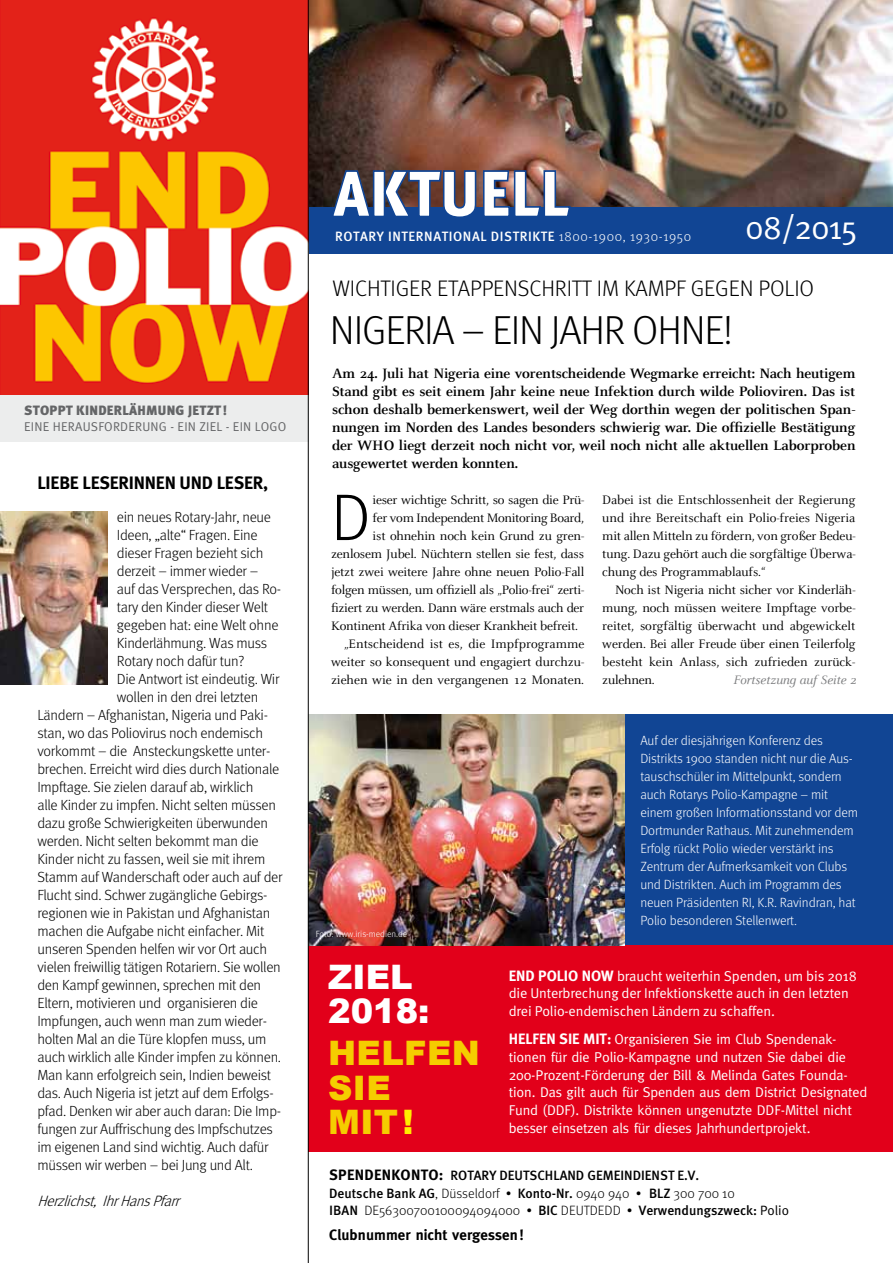
<style>
.page{position:relative;width:893px;height:1263px;background:#fff}
.page>*{position:absolute;margin:0;border:0;box-sizing:border-box;transform-origin:0 0}
.t1{font:300 66px "Meta";color:#000}
.t2{font:65.25px "Meta Black Caps";color:#fff;scale:.93 1}
.t3{font:300 40.5px "Meta";color:#000}
.t4{font:900 33.75px/34.5px "Arial";letter-spacing:.01em;color:#f5cd00}
.t5{font:900 33.75px/34.5px "Arial";color:#fff}
.t6{font:33px "Meta Normal";letter-spacing:-.04em;color:#fff}
.t7{font:300 22.5px "Meta";letter-spacing:-.005em;color:#000}
.t8{font:700 18px "Meta";letter-spacing:-.01em;color:#000}
.t9{font:700 15px/18px "Celeste";letter-spacing:-.01em;color:#000;text-align:justify}
.t10{font:700 15px "Meta";letter-spacing:.005em;color:#000}
.t11{font:italic 300 15px "Meta";color:#000}
.t12{font:700 15px "Meta";color:#fff}
.t13{font:300 14.7px "Meta";letter-spacing:-.02em;color:#000}
.t14{font:14.25px/17.7px "Meta";letter-spacing:-.01em;color:#fff}
.t15{font:14.25px/17.7px "Meta Normal";letter-spacing:-.01em;color:#fff}
.t16{font:13.5px/18px "Celeste";letter-spacing:-.015em;color:#000;text-align:justify}
.t17{font:500 13.5px/17.7px "Meta";color:#000}
.t18{font:500 13.5px "Meta";letter-spacing:.045em;color:#fff}
.t19{font:900 13.5px "Meta";letter-spacing:.02em;color:#646567}
.t20{font:italic 13.5px "Celeste";letter-spacing:-.01em;color:#7b7c7e}
.t21{font:300 13.35px/18px "Meta";letter-spacing:-.01em;color:#fff}
.t22{font:12.75px "Meta Normal";letter-spacing:.02em;color:#646567}
.t23{font:300 9px "Meta";color:#fff}
.s1{font-weight:300}
.s2{color:#ffed00}
.s3{font-family:"Meta";font-weight:700;font-size:15px}
.s4{font-weight:700;font-size:15px}
.s5{font-weight:700;font-size:15.75px}
.s6{font-family:"Meta Medium Caps";font-weight:400}
.s7{font-family:"Meta Normal";font-weight:400}
</style>
<div class="page">
<div style="left:612px;top:714px;width:281px;height:261px;background:#114594"></div>
<div style="left:308px;top:945px;width:585px;height:206px;background:#e2001a"></div>
<div style="left:0;top:384px;width:308px;height:58px;background:#eceded"></div>
<div style="left:277px;top:187px;width:616px;height:66px;background:#114594"></div>
<img style="left:309px;top:0;width:584px;height:207px">
<img style="left:332px;top:164px;width:239px;height:43px">
<img style="left:0;top:512px;width:108px;height:173px">
<img style="left:0;top:0;width:308px;height:395px">
<img style="left:309px;top:714px;width:315px;height:231px">
<hr style="left:308px;top:0;width:1px;height:1263px;background:#000">
<p class="t19" style="left:24px;top:402px;width:204px">STOPPT KINDERLÄHMUNG JETZT!</p>
<p class="t22" style="left:24px;top:419px;width:264px">ei ne Herausforderu ng - ei n Zi el - ei n Logo</p>
<p class="t8" style="left:37px;top:472px;width:232px">LIEBE LESERINNEN UND LESER,</p>
<p class="t13" style="left:117px;top:509px;width:156px">ein neues Rotary-Jahr, neue</p>
<p class="t13" style="left:117px;top:527px;width:142px">Ideen, „alte“ Fragen. Eine</p>
<p class="t13" style="left:117px;top:545px;width:148px">dieser Fragen bezieht sich</p>
<p class="t13" style="left:117px;top:563px;width:143px">derzeit – immer wieder –</p>
<p class="t13" style="left:117px;top:581px;width:166px">auf das Versprechen, das Ro-</p>
<p class="t13" style="left:117px;top:599px;width:153px">tary den Kinder dieser Welt</p>
<p class="t13" style="left:117px;top:617px;width:163px">gegeben hat: eine Welt ohne</p>
<p class="t13" style="left:117px;top:634px;width:152px">Kinderlähmung. Was muss</p>
<p class="t13" style="left:117px;top:652px;width:129px">Rotary noch dafür tun?</p>
<p class="t13" style="left:117px;top:670px;width:164px">Die Antwort ist eindeutig. Wir</p>
<p class="t13" style="left:117px;top:688px;width:143px">wollen in den drei letzten</p>
<p class="t13" style="left:37px;top:706px;width:232px">Ländern – Afghanistan, Nigeria und Paki-</p>
<p class="t13" style="left:37px;top:724px;width:227px">stan, wo das Poliovirus noch endemisch</p>
<p class="t13" style="left:37px;top:742px;width:235px">vorkommt – die Ansteckungskette unter-</p>
<p class="t13" style="left:37px;top:760px;width:243px">brechen. Erreicht wird dies durch Nationale</p>
<p class="t13" style="left:37px;top:778px;width:217px">Impftage. Sie zielen darauf ab, wirklich</p>
<p class="t13" style="left:37px;top:796px;width:240px">alle Kinder zu impfen. Nicht selten müssen</p>
<p class="t13" style="left:37px;top:814px;width:232px">dazu große Schwierigkeiten überwunden</p>
<p class="t13" style="left:37px;top:832px;width:223px">werden. Nicht selten bekommt man die</p>
<p class="t13" style="left:37px;top:850px;width:229px">Kinder nicht zu fassen, weil sie mit ihrem</p>
<p class="t13" style="left:37px;top:868px;width:247px">Stamm auf Wanderschaft oder auch auf der</p>
<p class="t13" style="left:37px;top:886px;width:232px">Flucht sind. Schwer zugängliche Gebirgs-</p>
<p class="t13" style="left:37px;top:904px;width:234px">regionen wie in Pakistan und Afghanistan</p>
<p class="t13" style="left:37px;top:922px;width:228px">machen die Aufgabe nicht einfacher. Mit</p>
<p class="t13" style="left:37px;top:940px;width:231px">unseren Spenden helfen wir vor Ort auch</p>
<p class="t13" style="left:37px;top:958px;width:245px">vielen freiwillig tätigen Rotariern. Sie wollen</p>
<p class="t13" style="left:37px;top:976px;width:225px">den Kampf gewinnen, sprechen mit den</p>
<p class="t13" style="left:37px;top:994px;width:222px">Eltern, motivieren und organisieren die</p>
<p class="t13" style="left:37px;top:1012px;width:231px">Impfungen, auch wenn man zum wieder-</p>
<p class="t13" style="left:37px;top:1030px;width:231px">holten Mal an die Türe klopfen muss, um</p>
<p class="t13" style="left:37px;top:1048px;width:245px">auch wirklich alle Kinder impfen zu können.</p>
<p class="t13" style="left:37px;top:1066px;width:235px">Man kann erfolgreich sein, Indien beweist</p>
<p class="t13" style="left:37px;top:1084px;width:238px">das. Auch Nigeria ist jetzt auf dem Erfolgs-</p>
<p class="t13" style="left:37px;top:1102px;width:245px">pfad. Denken wir aber auch daran: Die Imp-</p>
<p class="t13" style="left:37px;top:1120px;width:237px">fungen zur Auffrischung des Impfschutzes</p>
<p class="t13" style="left:37px;top:1138px;width:233px">im eigenen Land sind wichtig. Auch dafür</p>
<p class="t13" style="left:37px;top:1156px;width:217px">müssen wir werben – bei Jung und Alt.</p>
<p class="t11" style="left:37px;top:1192px;width:148px">Herzlichst,IhrHansPfarr</p>
<h2 class="t2" style="left:333px;top:154px;width:256px">AKTUELL</h2>
<h3 class="t6" style="left:745px;top:208px;width:114px">08/2015</h3>
<p class="t18" style="left:335px;top:229px;width:358px">ROTARY INTERNATIONAL DISTRIKTE <span class="s1">1800-1900, 1930-1950</span></p>
<h3 class="t7" style="left:332px;top:276px;width:29px">Wichtiger</h3>
<h3 class="t7" style="left:437px;top:276px;width:23px">Etappenschritt</h3>
<h3 class="t7" style="left:597px;top:276px;width:53px">im Kampf</h3>
<h3 class="t7" style="left:691px;top:276px;width:13px">gegen</h3>
<h3 class="t7" style="left:758px;top:276px;width:23px">Polio</h3>
<h3 class="t3" style="left:330px;top:307px;width:41px">Nigeria</h3>
<h3 class="t3" style="left:462px;top:307px;width:121px">– ein Jahr</h3>
<h3 class="t3" style="left:632px;top:307px;width:24px">ohne</h3>
<h3 class="t3" style="left:723px;top:307px;width:11px">!</h3>
<p class="t9" style="left:332px;top:365px;width:525px">Am 24. Juli hat Nigeria eine vorentscheidende Wegmarke erreicht: Nach heutigem Stand gibt es seit einem Jahr keine neue Infektion durch wilde Polioviren. Das ist schon deshalb bemerkenswert, weil der Weg dorthin wegen der politischen Span&shy;nungen im Norden des Landes besonders schwierig war. Die offizielle Bestätigung der WHO liegt derzeit noch nicht vor, weil noch nicht alle aktuellen Laborproben ausgewertet werden konnten.</p>
<h1 class="t1" style="left:331px;top:480px;width:41px">D</h1>
<p class="t16" style="left:373px;top:491px;width:213px">ieser wichtige Schritt, so sagen die Prü-</p>
<p class="t16" style="left:373px;top:509px;width:213px">fer vom Independent Monitoring Board,</p>
<p class="t16" style="left:373px;top:527px;width:213px">ist ohnehin noch kein Grund zu gren-</p>
<p class="t16" style="left:331px;top:545px;width:255px">zenlosem Jubel. Nüchtern stellen sie fest, dass</p>
<p class="t16" style="left:331px;top:563px;width:255px">jetzt zwei weitere Jahre ohne neuen Polio-Fall</p>
<p class="t16" style="left:331px;top:581px;width:255px">folgen müssen, um offiziell als „Polio-frei“ zerti-</p>
<p class="t16" style="left:331px;top:599px;width:255px">fiziert zu werden. Dann wäre erstmals auch der</p>
<p class="t16" style="left:331px;top:617px;width:248px">Kontinent Afrika von dieser Krankheit befreit.</p>
<p class="t16" style="left:344px;top:635px;width:242px">„Entscheidend ist es, die Impfprogramme</p>
<p class="t16" style="left:331px;top:653px;width:255px">weiter so konsequent und engagiert durchzu-</p>
<p class="t16" style="left:331px;top:671px;width:255px">ziehen wie in den vergangenen 12 Monaten.</p>
<p class="t16" style="left:602px;top:491px;width:255px">Dabei ist die Entschlossenheit der Regierung und ihre Bereitschaft ein Polio-freies Nigeria mit allen Mitteln zu fördern, von großer Bedeu&shy;tung. Dazu gehört auch die sorgfältige Überwa&shy;chung des Programmablaufs.“</p>
<p class="t16" style="left:602px;top:581px;width:255px;text-indent:13px">Noch ist Nigeria nicht sicher vor Kinderläh&shy;mung, noch müssen weitere Impftage vorbe&shy;reitet, sorgfältig überwacht und abgewickelt werden. Bei aller Freude über einen Teilerfolg besteht kein Anlass, sich zufrieden zurück&shy;zulehnen.</p>
<p class="t20" style="left:733px;top:673px;width:124px">Fortsetzung auf Seite 2</p>
<p class="t23" style="left:316px;top:929px;width:93px">Foto: www.iris-medien.de</p>
<p class="t21" style="left:640px;top:731px;width:219px">Auf der diesjährigen Konferenz des Distrikts 1900 standen nicht nur die Aus&shy;tauschschüler im Mittelpunkt, sondern auch Rotarys Polio-Kampagne – mit einem großen Informationsstand vor dem Dortmunder Rathaus. Mit zunehmendem Erfolg rückt Polio wieder verstärkt ins Zentrum der Aufmerksamkeit von Clubs und Distrikten. Auch im Programm des neuen Präsidenten RI, K.R. Ravindran, hat Polio besonderen Stellenwert.</p>
<h3 class="t5" style="left:328px;top:960px;width:103px">ZIEL<br>2018:</h3>
<h3 class="t4" style="left:328px;top:1036px;width:153px">HELFEN<br>SIE<br>MIT <span class="s2">!</span></h3>
<p class="t15" style="left:509px;top:966px;width:350px;text-indent:29px"><span class="s3">POLIO NOW</span> braucht weiterhin Spenden, um bis 2018 die Unterbrechung der Infektionskette auch in den letzten drei Polio-endemischen Ländern zu schaffen.</p>
<p class="t14" style="left:509px;top:1030px;width:360px"><span class="s4">HELFEN SIE MIT:</span> Organisieren Sie im Club Spendenak&shy;tionen für die Polio-Kampagne und nutzen Sie dabei die 200-Prozent-Förderung der Bill &amp; Melinda Gates Founda&shy;tion. Das gilt auch für Spenden aus dem District Designated Fund (DDF). Distrikte können ungenutzte DDF-Mittel nicht besser einsetzen als für dieses Jahrhundertprojekt.</p>
<p class="t12" style="left:509px;top:966px;width:10px">END</p>
<p class="t17" style="left:329px;top:1166px;width:461px"><span class="s4">SPENDENKONTO</span><span class="s5">:</span> ROTARY DEUTSCHLAND GEMEINDIENST E.V.<br>DEUTSCHE BANK AG<span class="s1">, Düsseldorf •</span> KONTO-N R. <span class="s1">0940 940 •</span> BLZ <span class="s1">300 700 10<br></span><span class="s6">IBAN</span> <span class="s1">DE56300700100094094000 •</span> BIC <span class="s1">DEUTDEDD •</span> VERWENDUNGSZWECK: <span class="s7">Polio</span></p>
<p class="t10" style="left:329px;top:1226px;width:196px">Clubnummer nicht vergessen !</p>
</div>
